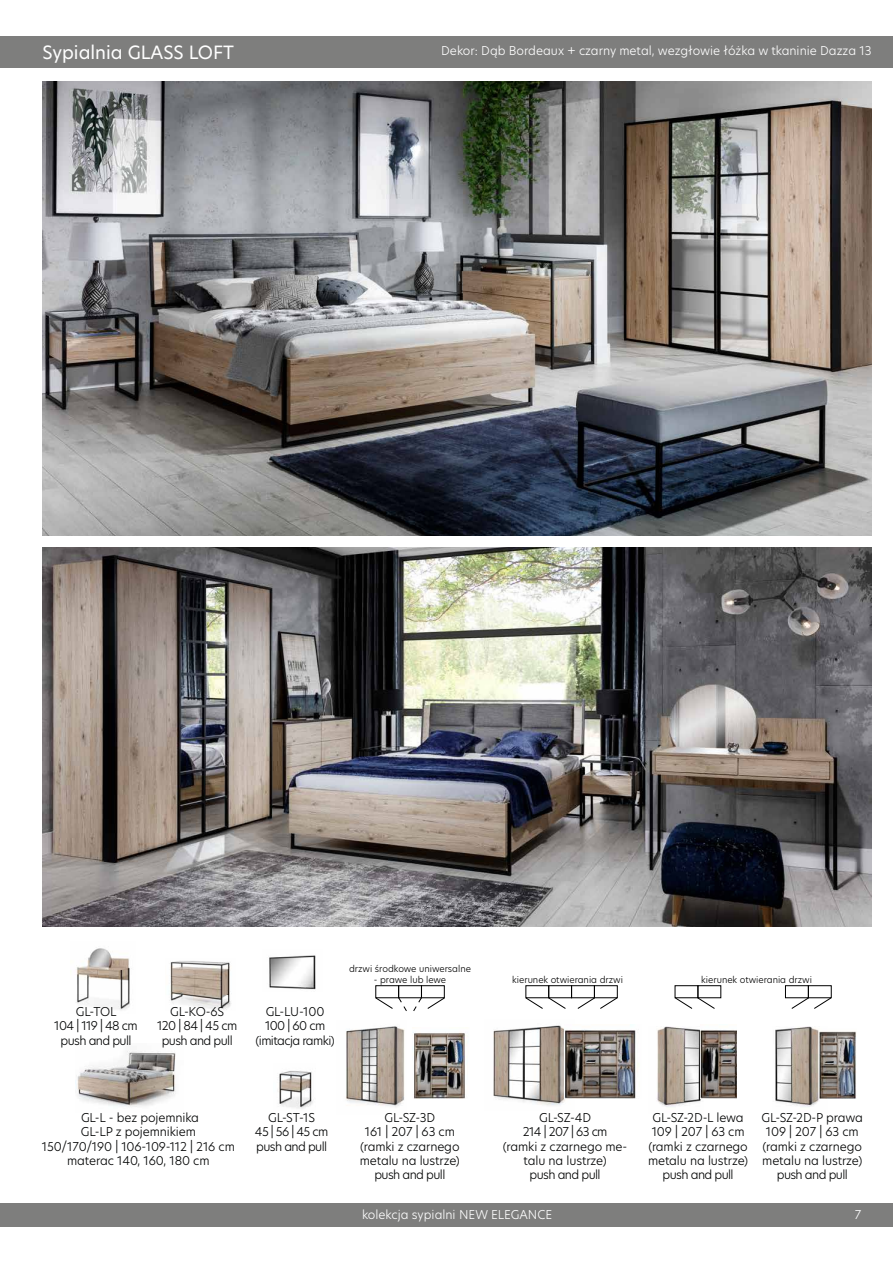
<style>
.page{position:relative;width:893px;height:1263px;background:#fff}
.page>*{position:absolute;margin:0;border:0;box-sizing:border-box;transform-origin:0 0}
.t1{font:18px "New Hero";color:#fff}
.t2{font:300 12px/14.4px "New Hero";letter-spacing:-.01em;color:#010202;text-align:center}
.t3{font:300 12px/14.4px "New Hero";letter-spacing:-.05em;color:#010202;text-align:center}
.t4{font:300 12px "New Hero";color:#fff}
.t5{font:300 9px "New Hero";color:#000}
</style>
<div class="page">
<div style="left:0;top:1203px;width:893px;height:24px;background:#7e7e7d"></div>
<img style="left:170px;top:961px;width:61px;height:49px">
<img style="left:269px;top:955px;width:47px;height:35px">
<img style="left:70px;top:948px;width:60px;height:62px">
<img style="left:279px;top:1071px;width:34px;height:38px">
<img style="left:77px;top:1051px;width:99px;height:56px">
<img style="left:493px;top:1025px;width:81px;height:81px">
<img style="left:564px;top:1025px;width:75px;height:73px">
<img style="left:657px;top:1026px;width:46px;height:81px">
<img style="left:346px;top:1026px;width:59px;height:81px">
<img style="left:413px;top:1032px;width:53px;height:66px">
<img style="left:43px;top:547px;width:829px;height:379px">
<img style="left:775px;top:1026px;width:52px;height:81px">
<img style="left:819px;top:1028px;width:37px;height:70px">
<img style="left:701px;top:1026px;width:35px;height:72px">
<svg style="left:375px;top:997px;width:32px;height:14px"></svg>
<svg style="left:525px;top:997px;width:41px;height:12px"></svg>
<svg style="left:577px;top:998px;width:40px;height:11px"></svg>
<svg style="left:791px;top:998px;width:40px;height:11px"></svg>
<svg style="left:413px;top:997px;width:32px;height:14px"></svg>
<div style="left:376px;top:985px;width:23px;height:13px;border:1px solid #000"></div>
<div style="left:398px;top:985px;width:24px;height:13px;border:1px solid #000"></div>
<div style="left:421px;top:985px;width:23px;height:13px;border:1px solid #000"></div>
<div style="left:526px;top:985px;width:23px;height:13px;border:1px solid #000"></div>
<div style="left:548px;top:985px;width:24px;height:13px;border:1px solid #000"></div>
<div style="left:571px;top:985px;width:24px;height:13px;border:1px solid #000"></div>
<div style="left:594px;top:985px;width:23px;height:13px;border:1px solid #000"></div>
<div style="left:785px;top:985px;width:23px;height:13px;border:1px solid #000"></div>
<div style="left:808px;top:985px;width:23px;height:13px;border:1px solid #000"></div>
<svg style="left:675px;top:998px;width:40px;height:11px"></svg>
<div style="left:698px;top:985px;width:23px;height:13px;border:1px solid #000"></div>
<div style="left:675px;top:985px;width:23px;height:13px;border:1px solid #000"></div>
<img style="left:43px;top:81px;width:829px;height:454px">
<div style="left:0;top:36px;width:893px;height:31px;background:#7e7e7d"></div>
<h1 class="t1" style="left:43px;top:40px;width:193px">Sypialnia GLASS LOFT</h1>
<p class="t4" style="left:441px;top:43px;width:432px">Dekor: Dąb Bordeaux + czarny metal, wezgłowie łóżka w tkaninie Dazza 13</p>
<p class="t3" style="left:54px;top:1004px;width:85px">GL-TOL<br>104 | 119 | 48 cm push and pull</p>
<p class="t3" style="left:157px;top:1004px;width:82px">GL-KO-6S<br>120 | 84 | 45 cm push and pull</p>
<p class="t3" style="left:256px;top:1004px;width:81px">GL-LU-100<br>100 | 60 cm (imitacja ramki)</p>
<p class="t5" style="left:349px;top:962px;width:123px">drzwi środkowe uniwersalne</p>
<p class="t5" style="left:374px;top:973px;width:74px">- prawe lub lewe</p>
<p class="t5" style="left:512px;top:973px;width:112px">kierunek otwierania drzwi</p>
<p class="t5" style="left:701px;top:973px;width:112px">kierunek otwierania drzwi</p>
<p class="t2" style="left:42px;top:1110px;width:194px">GL-L - bez pojemnika<br>GL-LP z pojemnikiem<br>150/170/190 | 106-109-112 | 216 cm materac 140, 160, 180 cm</p>
<p class="t3" style="left:255px;top:1110px;width:75px">GL-ST-1S<br>45 | 56 | 45 cm push and pull</p>
<p class="t2" style="left:360px;top:1110px;width:102px">GL-SZ-3D<br>161 | 207 | 63 cm (ramki z czarnego metalu na lustrze) push and pull</p>
<p class="t2" style="left:648px;top:1110px;width:102px">GL-SZ-2D-L lewa<br>109 | 207 | 63 cm (ramki z czarnego metalu na lustrze) push and pull</p>
<p class="t2" style="left:761px;top:1110px;width:103px">GL-SZ-2D-P prawa<br>109 | 207 | 63 cm (ramki z czarnego metalu na lustrze) push and pull</p>
<p class="t2" style="left:503px;top:1110px;width:126px">GL-SZ-4D<br>214 | 207 | 63 cm<br>(ramki z czarnego me&shy;talu na lustrze)<br>push and pull</p>
<p class="t4" style="left:362px;top:1207px;width:192px">kolekcja sypialni NEW ELEGANCE</p>
<p class="t4" style="left:855px;top:1207px;width:8px">7</p>
</div>
